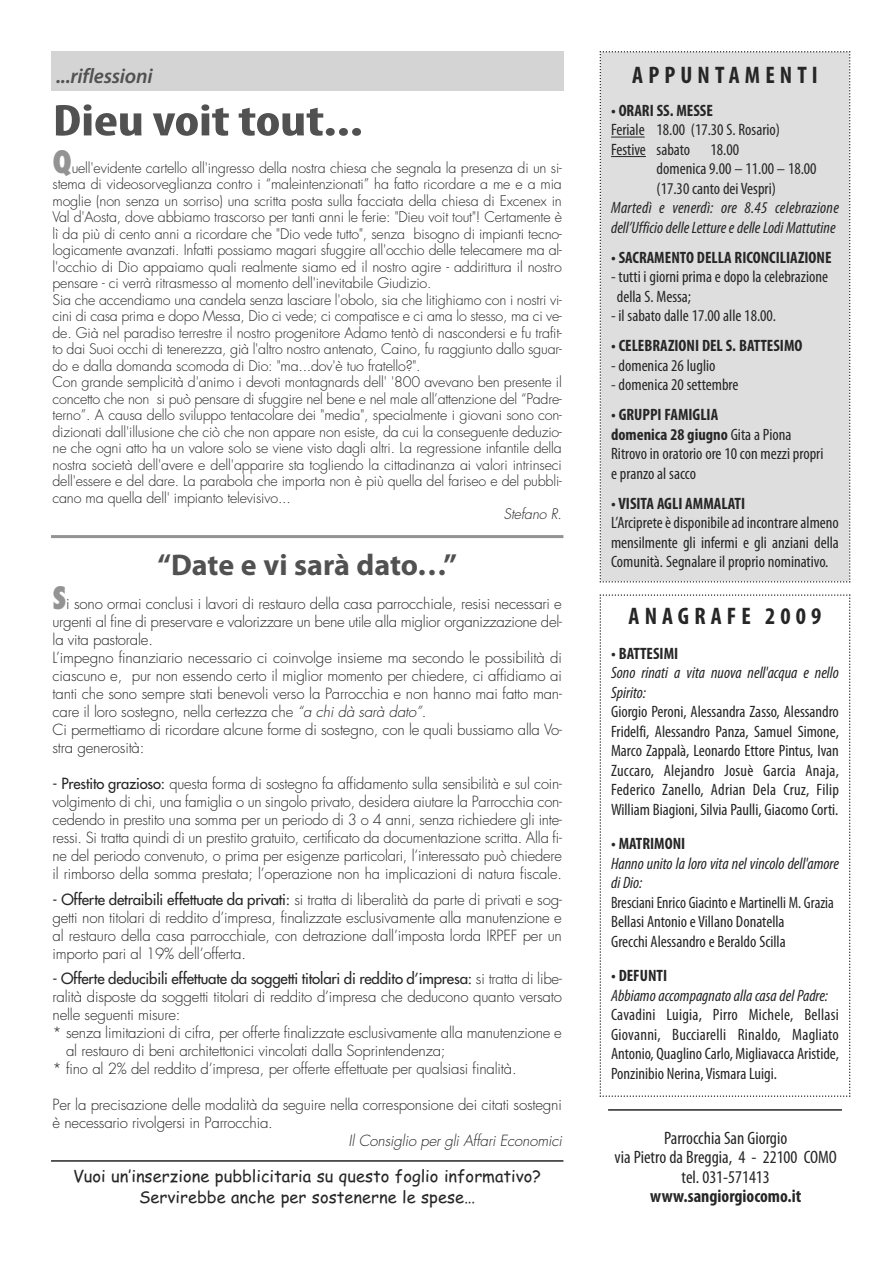
<style>
.page{position:relative;width:893px;height:1263px;background:#fff}
.page>*{position:absolute;margin:0;border:0;box-sizing:border-box;transform-origin:0 0}
.t1{font:700 condensed 45px "Myriad Pro";letter-spacing:-.01em;color:#525152;scale:1.3 1}
.t2{font:700 30px "Myriad Pro";letter-spacing:-.005em;color:#525152}
.t3{font:700 condensed 24px "Myriad Pro";letter-spacing:.215em;color:#272627}
.t4{font:italic 600 21px "Myriad Pro";letter-spacing:-.01em;color:#525152}
.t5{font:condensed 18px/19.5px "Myriad Pro";color:#272627;text-align:center}
.t6{font:700 condensed 18px "Myriad Pro";color:#272627}
.t7{font:condensed 16.5px/19.5px "Myriad Pro";color:#272627}
.t8{font:italic condensed 16.5px/19.5px "Myriad Pro";color:#272627}
.t9{font:700 condensed 16.5px "Myriad Pro";color:#272627}
.t10{font:condensed 16.5px/19.5px "Myriad Pro";color:#272627;scale:.95 1}
.t11{font:16.5px/21px "Comic Sans MS";color:#272627;text-align:center}
.t12{font:300 15px/18px "Futura";letter-spacing:-.015em;color:#272627}
.t13{font:15px "Futura";letter-spacing:-.01em;color:#272627}
.t14{font:italic 300 15px "Futura";letter-spacing:-.015em;color:#272627}
.t15{font:300 14.25px/16.5px "Futura";letter-spacing:-.015em;color:#272627}
.t16{font:italic 300 14.25px "Futura";letter-spacing:-.01em;color:#272627}
.s1{font-weight:800;font-stretch:condensed;font-size:30px;color:#939393}
.s2{font-style:italic}
.s3{font-weight:400}
.s4{font-weight:300}
.s5{font-weight:700}
</style>
<div class="page">
<div style="left:600px;top:51px;width:250px;height:532px;background:#dfdedf"></div>
<hr style="left:611px;top:137px;width:34px;height:1px;background:#272627">
<hr style="left:611px;top:156px;width:35px;height:1px;background:#272627">
<hr style="left:608px;top:1109px;width:234px;height:2px;background:#272627">
<svg style="left:600px;top:594px;width:250px;height:503px"></svg>
<hr style="left:51px;top:1160px;width:512px;height:2px;background:#272627">
<div style="left:51px;top:51px;width:512px;height:39px;background:#d4d4d4"></div>
<hr style="left:51px;top:535px;width:512px;height:3px;background:#939393">
<h3 class="t4" style="left:56px;top:68px;width:98px">...riflessioni</h3>
<h1 class="t1" style="left:53px;top:105px;width:240px">Dieu voittout...</h1>
<p class="t15" style="left:53px;top:161px;width:511px"><span class="s1">Q</span>uell'evidente cartello all'ingresso della nostra chiesa che segnala la presenza di un si&shy;stema di videosorveglianza contro i “maleintenzionati” ha fatto ricordare a me e a mia moglie (non senza un sorriso) una scritta posta sulla facciata della chiesa di Excenex in Val d'Aosta, dove abbiamo trascorso per tanti anni le ferie: "Dieu voit tout"! Certamente è lì da più di cento anni a ricordare che "Dio vede tutto", senza bisogno di impianti tecno&shy;logicamente avanzati. Infatti possiamo magari sfuggire all'occhio delle telecamere ma al&shy;l'occhio di Dio appaiamo quali realmente siamo ed il nostro agire - addirittura il nostro pensare - ci verrà ritrasmesso al momento dell'inevitabile Giudizio.<br>Sia che accendiamo una candela senza lasciare l'obolo, sia che litighiamo con i nostri vi&shy;cini di casa prima e dopo Messa, Dio ci vede; ci compatisce e ci ama lo stesso, ma ci ve&shy;de. Già nel paradiso terrestre il nostro progenitore Adamo tentò di nascondersi e fu trafit&shy;to dai Suoi occhi di tenerezza, già l'altro nostro antenato, Caino, fu raggiunto dallo sguar&shy;do e dalla domanda scomoda di Dio: "ma...dov'è tuo fratello?".<br>Con grande semplicità d'animo i devoti montagnards dell' '800 avevano ben presente il concetto che non si può pensare di sfuggire nel bene e nel male all’attenzione del “Padre&shy;terno”. A causa dello sviluppo tentacolare dei "media", specialmente i giovani sono con&shy;dizionati dall'illusione che ciò che non appare non esiste, da cui la conseguente deduzio&shy;ne che ogni atto ha un valore solo se viene visto dagli altri. La regressione infantile della nostra società dell'avere e dell'apparire sta togliendo la cittadinanza ai valori intrinseci dell'essere e del dare. La parabola che importa non è più quella del fariseo e del pubbli&shy;cano ma quella dell' impianto televisivo...</p>
<p class="t16" style="left:504px;top:508px;width:60px">Stefano R.</p>
<h2 class="t2" style="left:157px;top:553px;width:301px">“Date e vi sarà dato…”</h2>
<p class="t12" style="left:53px;top:596px;width:511px"><span class="s1">S</span>i sono ormai conclusi i lavori di restauro della casa parrocchiale, resisi necessari e urgenti al fine di preservare e valorizzare un bene utile alla miglior organizzazione del&shy;la vita pastorale.<br>L’impegno finanziario necessario ci coinvolge insieme ma secondo le possibilità di ciascuno e, pur non essendo certo il miglior momento per chiedere, ci affidiamo ai tanti che sono sempre stati benevoli verso la Parrocchia e non hanno mai fatto man&shy;care il loro sostegno, nella certezza che <span class="s2">“a chi dà sarà dato”</span>.<br>Ci permettiamo di ricordare alcune forme di sostegno, con le quali bussiamo alla Vo&shy;stra generosità:</p>
<p class="t12" style="left:53px;top:776px;width:511px;text-align:justify"><span class="s3">- Prestito grazioso:</span> questa forma di sostegno fa affidamento sulla sensibilità e sul coin&shy;volgimento di chi, una famiglia o un singolo privato, desidera aiutare la Parrocchia con&shy;cedendo in prestito una somma per un periodo di 3 o 4 anni, senza richiedere gli inte&shy;ressi. Si tratta quindi di un prestito gratuito, certificato da documentazione scritta. Alla fi&shy;ne del periodo convenuto, o prima per esigenze particolari, l’interessato può chiedere il rimborso della somma prestata; l’operazione non ha implicazioni di natura fiscale.</p>
<p class="t12" style="left:53px;top:891px;width:511px;text-align:justify"><span class="s3">- Offerte detraibili effettuate da privati:</span> si tratta di liberalità da parte di privati e sog&shy;getti non titolari di reddito d’impresa, finalizzate esclusivamente alla manutenzione e al restauro della casa parrocchiale, con detrazione dall’imposta lorda IRPEF per un importo pari al 19% dell’offerta.</p>
<p class="t13" style="left:53px;top:971px;width:511px">- Offerte deducibili effettuate da soggetti titolari di reddito d’impresa: <span class="s4">si tratta di libe-</span></p>
<p class="t12" style="left:53px;top:989px;width:511px">ralità disposte da soggetti titolari di reddito d’impresa che deducono quanto versato</p>
<p class="t12" style="left:53px;top:1007px;width:129px">nelle seguenti misure:</p>
<p class="t12" style="left:53px;top:1025px;width:511px">* senza limitazioni di cifra, per offerte finalizzate esclusivamente alla manutenzione e</p>
<p class="t12" style="left:66px;top:1043px;width:381px">al restauro di beni architettonici vincolati dalla Soprintendenza;</p>
<p class="t12" style="left:53px;top:1061px;width:466px">* fino al 2% del reddito d’impresa, per offerte effettuate per qualsiasi finalità.</p>
<p class="t12" style="left:53px;top:1097px;width:511px">Per la precisazione delle modalità da seguire nella corresponsione dei citati sostegni è necessario rivolgersi in Parrocchia.</p>
<p class="t14" style="left:349px;top:1134px;width:215px">Il Consiglio per gli Affari Economici</p>
<p class="t11" style="left:73px;top:1166px;width:470px">Vuoi un’inserzione pubblicitaria su questo foglio informativo?<br>Servirebbe anche per sostenerne le spese…</p>
<h3 class="t3" style="left:632px;top:66px;width:187px">APPUNTAMENTI</h3>
<p class="t9" style="left:611px;top:105px;width:103px">• ORARI SS. MESSE</p>
<p class="t7" style="left:611px;top:122px;width:170px">Feriale 18.00 (17.30 S. Rosario)<br>Festive sabato 18.00</p>
<p class="t7" style="left:657px;top:161px;width:162px">domenica 9.00 – 11.00 – 18.00 (17.30 canto dei Vespri)</p>
<p class="t8" style="left:611px;top:200px;width:229px">Martedì e venerdì: ore 8.45 celebrazione dell’Ufficio delle Letture e delle Lodi Mattutine</p>
<p class="t9" style="left:611px;top:252px;width:222px">• SACRAMENTO DELLA RICONCILIAZIONE</p>
<p class="t7" style="left:617px;top:269px;width:213px;text-indent:-6px">- tutti i giorni prima e dopo la celebrazione della S. Messa;</p>
<p class="t7" style="left:611px;top:308px;width:167px">- il sabato dalle 17.00 alle 18.00.</p>
<p class="t9" style="left:611px;top:340px;width:193px">• CELEBRAZIONI DEL S. BATTESIMO</p>
<p class="t7" style="left:611px;top:357px;width:106px">- domenica 26 luglio</p>
<p class="t7" style="left:611px;top:377px;width:129px">- domenica 20 settembre</p>
<p class="t7" style="left:611px;top:407px;width:214px"><span class="s5">• GRUPPI FAMIGLIA<br>domenica 28 giugno</span> Gita a Piona<br>Ritrovo in oratorio ore 10 con mezzi propri e pranzo al sacco</p>
<p class="t9" style="left:611px;top:498px;width:136px">• VISITA AGLI AMMALATI</p>
<p class="t7" style="left:611px;top:515px;width:229px;text-align:justify">L’Arcipreteèdisponibileadincontrarealmeno mensilmente gli infermi e gli anziani della Comunità. Segnalare il proprio nominativo.</p>
<h3 class="t3" style="left:629px;top:608px;width:194px">ANAGRAFE 2009</h3>
<p class="t9" style="left:611px;top:647px;width:69px">• BATTESIMI</p>
<p class="t8" style="left:611px;top:664px;width:229px">Sono rinati a vita nuova nell'acqua e nello<br>Spirito:</p>
<p class="t7" style="left:611px;top:703px;width:229px;text-align:justify">Giorgio Peroni, Alessandra Zasso, Alessandro Fridelfi, Alessandro Panza, Samuel Simone, Marco Zappalà, Leonardo Ettore Pintus, Ivan Zuccaro, Alejandro Josuè Garcia Anaja, Federico Zanello, Adrian Dela Cruz, Filip William Biagioni, Silvia Paulli, Giacomo Corti.</p>
<p class="t9" style="left:611px;top:838px;width:76px">• MATRIMONI</p>
<p class="t8" style="left:611px;top:855px;width:229px">Hanno unito la loro vita nel vincolo dell'amore di Dio:</p>
<p class="t10" style="left:611px;top:894px;width:236px">Bresciani Enrico Giacinto e Martinelli M. Grazia<br>Bellasi Antonio e Villano Donatella<br>Grecchi Alessandro e Beraldo Scilla</p>
<p class="t9" style="left:611px;top:970px;width:58px">• DEFUNTI</p>
<p class="t8" style="left:611px;top:987px;width:219px">Abbiamo accompagnato alla casa del Padre:</p>
<p class="t7" style="left:611px;top:1006px;width:229px;text-align:justify">Cavadini Luigia, Pirro Michele, Bellasi Giovanni, Bucciarelli Rinaldo, Magliato Antonio, QuaglinoCarlo, Migliavacca Aristide, Ponzinibio Nerina, Vismara Luigi.</p>
<p class="t5" style="left:614px;top:1129px;width:224px">Parrocchia San Giorgio<br>via Pietro da Breggia, 4 - 22100 COMO tel. 031-571413</p>
<p class="t6" style="left:650px;top:1190px;width:153px">www.sangiorgiocomo.it</p>
</div>
